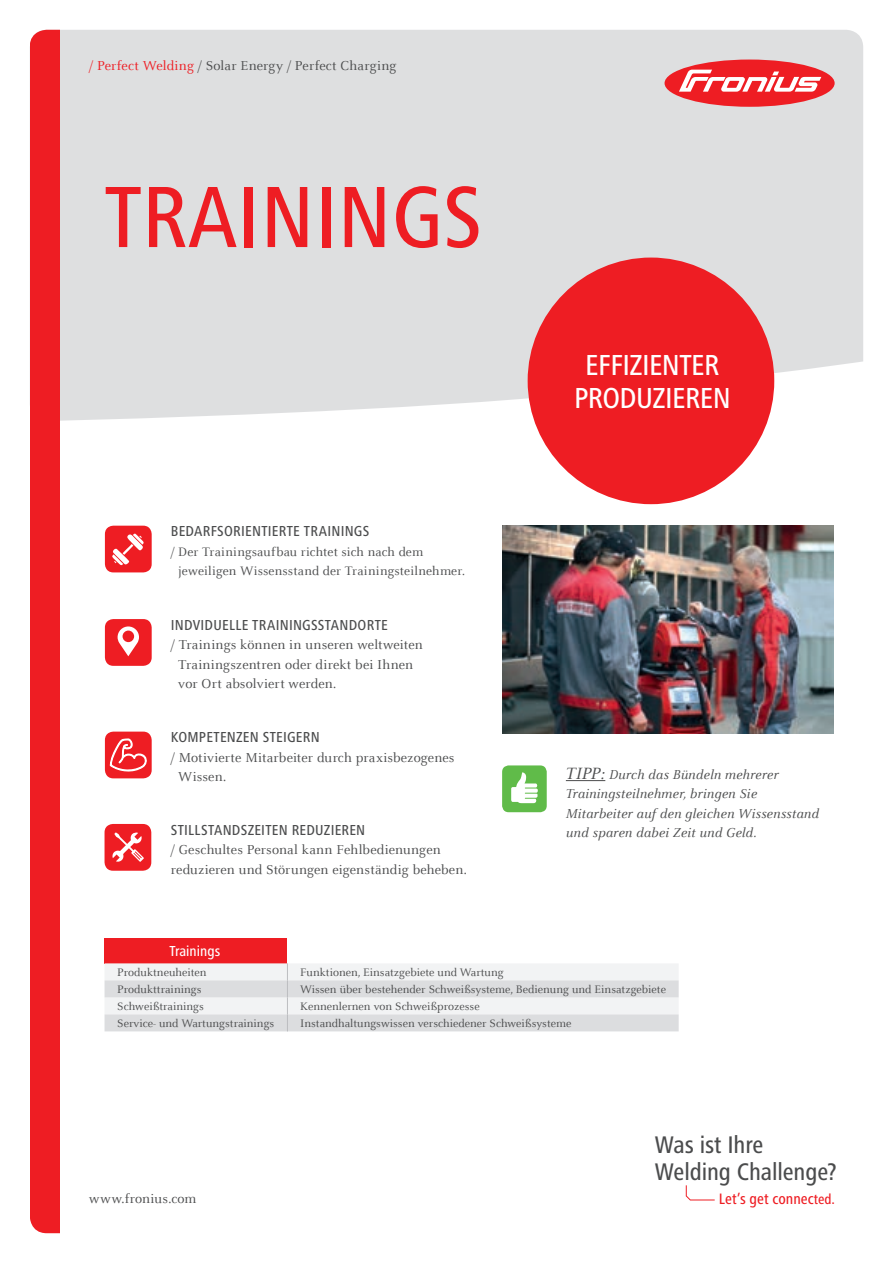
<style>
.page{position:relative;width:893px;height:1263px;background:#fff}
.page>*{position:absolute;margin:0;border:0;box-sizing:border-box;transform-origin:0 0}
.t1{font:500 condensed 90px "Frutiger Next LTW1 G";color:#ee1d23}
.t2{font:500 condensed 30px/32.7px "Frutiger Next LTW1 G";color:#fff;text-align:center}
.t3{font:500 condensed 24.9px/26.8px "Frutiger Next LTW1 G";letter-spacing:-.01em;color:#4b4c4d}
.t4{font:500 condensed 15.6px "Frutiger Next LTW1 G";color:#ee1d23}
.t5{font:500 condensed 15px "Frutiger Next LTW1 G";letter-spacing:.015em;color:#4b4c4d}
.t6{font:500 condensed 15px "Frutiger Next LTW1 G";color:#fff}
.t7{font:14.25px/19.5px "Celeste Offc Pro";letter-spacing:.005em;color:#4b4c4d}
.t8{font:italic 14.25px/19.5px "Celeste Offc Pro";letter-spacing:.015em;color:#4b4c4d}
.t9{font:13.5px/19.5px "Celeste Offc Pro";letter-spacing:.01em;color:#4b4c4d}
.t10{font:12px "Celeste Offc Pro";color:#4b4c4d}
.s1{color:#ee1d23}
.s2{font-size:18px}
.s3{font-size:14.7px}
</style>
<div class="page">
<div style="left:60px;top:30px;width:803px;height:391px;background:#dedfe0"></div>
<div style="left:30px;top:30px;width:30px;height:1203px;background:#ee1d23"></div>
<div style="left:664px;top:60px;width:171px;height:47px;background:#ee1d23;border-radius:50%"></div>
<svg style="left:679px;top:70px;width:142px;height:22px"></svg>
<img style="left:502px;top:525px;width:331px;height:208px">
<div style="left:105px;top:526px;width:47px;height:46px;background:#ee1d23;border-radius:9px"></div>
<svg style="left:112px;top:533px;width:32px;height:33px"></svg>
<div style="left:105px;top:619px;width:47px;height:47px;background:#ee1d23;border-radius:9px"></div>
<svg style="left:118px;top:626px;width:21px;height:30px"></svg>
<div style="left:105px;top:824px;width:46px;height:47px;background:#ee1d23;border-radius:9px"></div>
<svg style="left:112px;top:832px;width:32px;height:30px"></svg>
<div style="left:528px;top:258px;width:246px;height:246px;background:#ee1d23;border-radius:50%"></div>
<div style="left:502px;top:765px;width:45px;height:47px;background:#60bb49;border-radius:7px"></div>
<svg style="left:511px;top:772px;width:27px;height:31px"></svg>
<div style="left:105px;top:732px;width:47px;height:46px;background:#ee1d23;border-radius:9px"></div>
<svg style="left:109px;top:738px;width:39px;height:41px"></svg>
<svg style="left:685px;top:1185px;width:30px;height:16px"></svg>
<div style="left:105px;top:938px;width:182px;height:25px;background:#ee1d23"></div>
<svg style="left:105px;top:963px;width:574px;height:68px"></svg>
<hr style="left:566px;top:780px;width:39px;height:1px;background:#4b4c4d">
<p class="t7" style="left:89px;top:56px;width:309px"><span class="s1">/ Perfect Welding</span> / Solar Energy / Perfect Charging</p>
<h1 class="t1" style="left:105px;top:166px;width:379px">TRAININGS</h1>
<p class="t5" style="left:171px;top:523px;width:200px">BEDARFSORIENTIERTE TRAININGS</p>
<p class="t9" style="left:178px;top:542px;width:288px;text-indent:-8px">/ Der Trainingsaufbau richtet sich nach dem jeweiligen Wissensstand der Trainingsteilnehmer.</p>
<p class="t5" style="left:171px;top:616px;width:219px">I NDVIDUELLE TRAININGSSTANDORTE</p>
<p class="t7" style="left:178px;top:635px;width:246px;text-indent:-7px">/ Trainings können in unseren weltweiten<br>Trainingszentren oder direkt bei Ihnen vor Ort absolviert werden.</p>
<p class="t5" style="left:171px;top:729px;width:150px">KOMPETENZEN STEIGERN</p>
<p class="t7" style="left:178px;top:747px;width:278px;text-indent:-7px">/ Motivierte Mitarbeiter durch praxisbezogenes<br>Wissen.</p>
<p class="t5" style="left:171px;top:821px;width:196px">STILLSTANDSZEITEN REDUZIEREN</p>
<p class="t7" style="left:171px;top:840px;width:297px">/ Geschultes Personal kann Fehlbedienungen reduzieren und Störungen eigenständig beheben.</p>
<h2 class="t2" style="left:574px;top:349px;width:25px">EFFIZIENTER<br>PRODUZIEREN</h2>
<p class="t8" style="left:566px;top:764px;width:255px"><span class="s2">TIPP:</span> Durch das Bündeln mehrerer Trainingsteilnehmer, bringen Sie Mitarbeiter auf den gleichen Wissensstand und sparen dabei Zeit und Geld.</p>
<p class="t6" style="left:170px;top:942px;width:52px">TRAININGS</p>
<p class="t10" style="left:117px;top:965px;width:91px">Produktneuheiten</p>
<p class="t10" style="left:300px;top:965px;width:205px">Funktionen, Einsatzgebiete und Wartung</p>
<p class="t10" style="left:117px;top:982px;width:86px">Produkttrainings</p>
<p class="t10" style="left:300px;top:982px;width:367px">Wissen über bestehender Schweißsysteme, Bedienung und Einsatzgebiete</p>
<p class="t10" style="left:117px;top:999px;width:88px">Schweißtrainings</p>
<p class="t10" style="left:300px;top:999px;width:181px">Kennenlernen von Schweißprozesse</p>
<p class="t10" style="left:117px;top:1016px;width:159px">Service- und Wartungstrainings</p>
<p class="t10" style="left:300px;top:1016px;width:273px">Instandhaltungswissen verschiedener Schweißsysteme</p>
<p class="t7" style="left:89px;top:1189px;width:109px">www.fronius.com</p>
<h3 class="t3" style="left:655px;top:1132px;width:183px">WAS IST I HRE<br>WELDING CHALLENGE?</h3>
<p class="t4" style="left:719px;top:1190px;width:118px">LET’S GET CONNEC<span class="s3">TED.</span></p>
</div>
